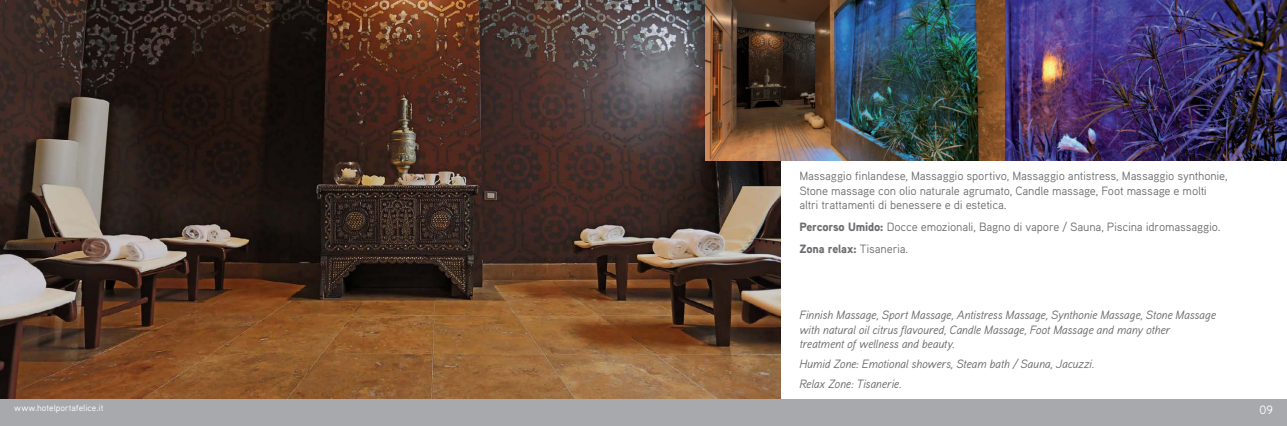
<style>
.page{position:relative;width:1287px;height:426px;background:#fff}
.page>*{position:absolute;margin:0;border:0;box-sizing:border-box;transform-origin:0 0}
.t1{font:12px/14.4px "Aaux Pro";letter-spacing:-.015em;color:#6c6d70}
.t2{font:12px/14.4px "Aaux Pro Regular Italic OSF";letter-spacing:-.02em;color:#6c6d70}
.t3{font:900 12px "Aaux Pro";letter-spacing:-.015em;color:#6c6d70}
.t4{font:12px "Aaux Pro";color:#fff}
.t5{font:9px "Aaux Pro";letter-spacing:-.005em;color:#fff}
.s1{font-weight:900}
.s2{font-weight:400}
</style>
<div class="page">
<img style="left:0;top:0;width:781px;height:398px">
<div style="left:0;top:398px;width:1287px;height:27px;background:#a8a9ad"></div>
<img style="left:706px;top:0;width:581px;height:160px">
<p class="t1" style="left:799px;top:168px;width:430px">Massaggio finlandese, Massaggio sportivo, Massaggio antistress, Massaggio synthonie,<br>Stone massage con olio naturale agrumato, Candle massage, Foot massage e molti altri trattamenti di benessere e di estetica.</p>
<p class="t1" style="left:799px;top:219px;width:423px"><span class="s1">Percorso Umido:</span> Docce emozionali, Bagno di vapore / Sauna, Piscina idromassaggio.</p>
<p class="t3" style="left:799px;top:241px;width:111px">Zona relax: <span class="s2">Tisaneria.</span></p>
<p class="t2" style="left:799px;top:307px;width:418px">Finnish Massage, Sport Massage, Antistress Massage, Synthonie Massage, Stone Massage with natural oil citrus flavoured, Candle Massage, Foot Massage and many other</p>
<p class="t2" style="left:799px;top:336px;width:157px">treatment of wellness and beauty.</p>
<p class="t2" style="left:799px;top:356px;width:296px">Humid Zone: Emotional showers, Steam bath / Sauna, Jacuzzi.</p>
<p class="t2" style="left:799px;top:376px;width:104px">Relax Zone: Tisanerie.</p>
<p class="t5" style="left:14px;top:401px;width:91px">www.hotelportafelice.it</p>
<p class="t4" style="left:1260px;top:401px;width:15px">09</p>
</div>
